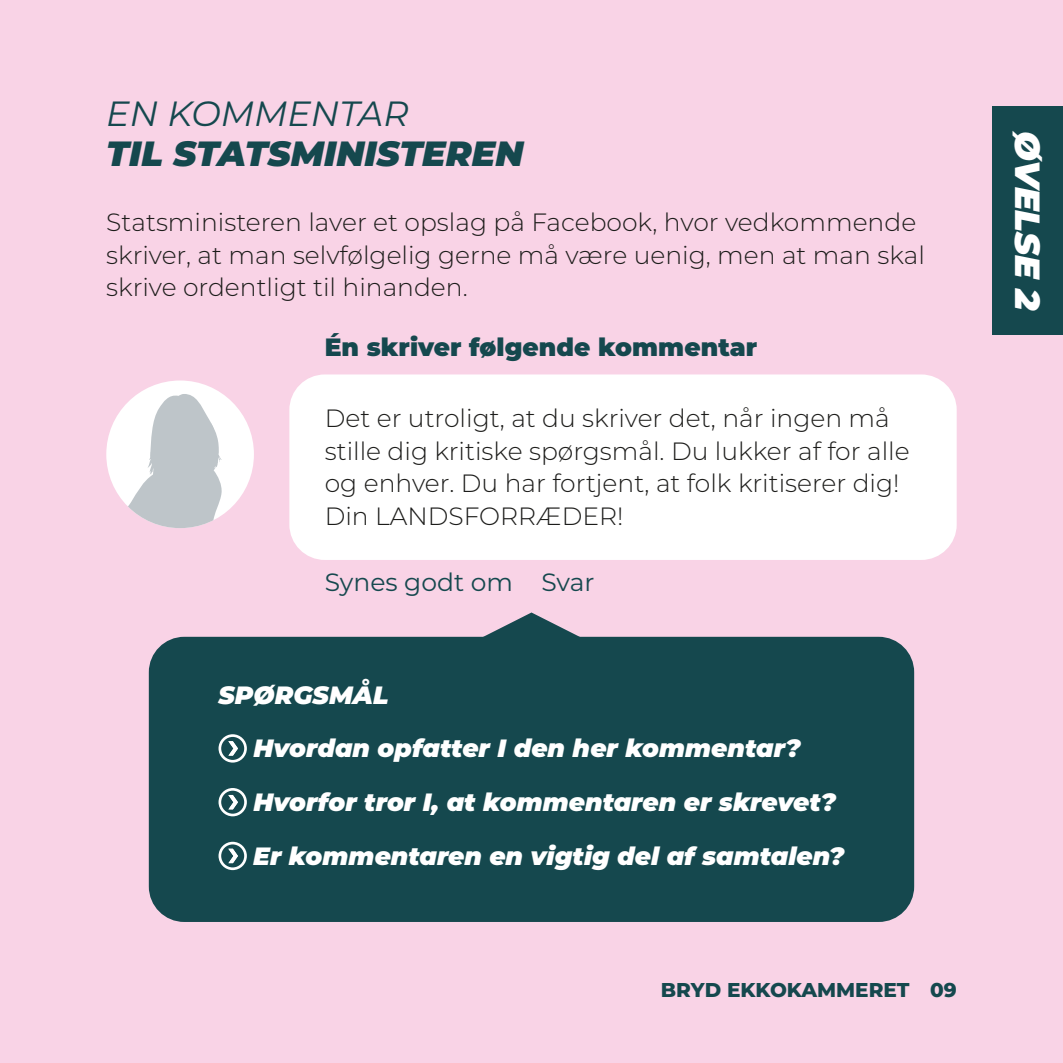
<style>
.page{position:relative;width:1063px;height:1063px;background:#f9d3e6}
.page>*{position:absolute;margin:0;border:0;box-sizing:border-box;transform-origin:0 0}
.t1{font:italic 900 35px "Montserrat";color:#15484e}
.t2{font:italic 35px "Montserrat";color:#15484e}
.t3{font:italic 900 35px "Montserrat";color:#fff}
.t4{font:300 25px/32.5px "Montserrat";color:#1d1d1b}
.t5{font:italic 900 25px/53.8px "Montserrat";color:#fff}
.t6{font:900 25px "Montserrat";color:#15484e}
.t7{font:25px "Montserrat";color:#15484e}
.t8{font:800 20px "Montserrat";color:#15484e}
</style>
<div class="page">
<div style="left:992px;top:106px;width:71px;height:229px;background:#15484e"></div>
<div style="left:149px;top:637px;width:765px;height:285px;background:#15484e;border-radius:35px"></div>
<svg style="left:414px;top:613px;width:235px;height:24px"></svg>
<svg style="left:219px;top:734px;width:28px;height:29px"></svg>
<svg style="left:219px;top:788px;width:28px;height:28px"></svg>
<svg style="left:219px;top:842px;width:28px;height:28px"></svg>
<div style="left:289px;top:374px;width:668px;height:186px;background:#fff;border-radius:35px"></div>
<div style="left:106px;top:381px;width:148px;height:147px;background:#fff;border-radius:50%"></div>
<svg style="left:106px;top:393px;width:116px;height:135px"></svg>
<h1 class="t2" style="left:106px;top:90px;width:304px">EN KOMMENTAR</h1>
<h1 class="t1" style="left:106px;top:127px;width:419px">TIL STATSMINISTEREN</h1>
<p class="t4" style="left:106px;top:205px;width:820px">Statsministeren laver et opslag på Facebook, hvor vedkommende skriver, at man selvfølgelig gerne må være uenig, men at man skal skrive ordentligt til hinanden.</p>
<p class="t6" style="left:325px;top:328px;width:434px">Én skriver følgende kommentar</p>
<p class="t4" style="left:325px;top:401px;width:586px">Det er utroligt, at du skriver det, når ingen må stille dig kritiske spørgsmål. Du lukker af for alle og enhver. Du har fortjent, at folk kritiserer dig!<br>Din LANDSFORRÆDER!</p>
<p class="t7" style="left:325px;top:565px;width:271px">Synes godt om Svar</p>
<p class="t5" style="left:253px;top:666px;width:593px;text-indent:-35px">SPØRGSMÅL<br>Hvordan opfatter I den her kommentar?<br>Hvorfor tror I, at kommentaren er skrevet?<br>Er kommentaren en vigtig del af samtalen?</p>
<p class="t8" style="left:661px;top:976px;width:297px">BRYD EKKOKAMMERET 09</p>
<h1 class="t3" style="left:1054px;top:131px;width:182px;rotate:90deg">ØVELSE 2</h1>
</div>
